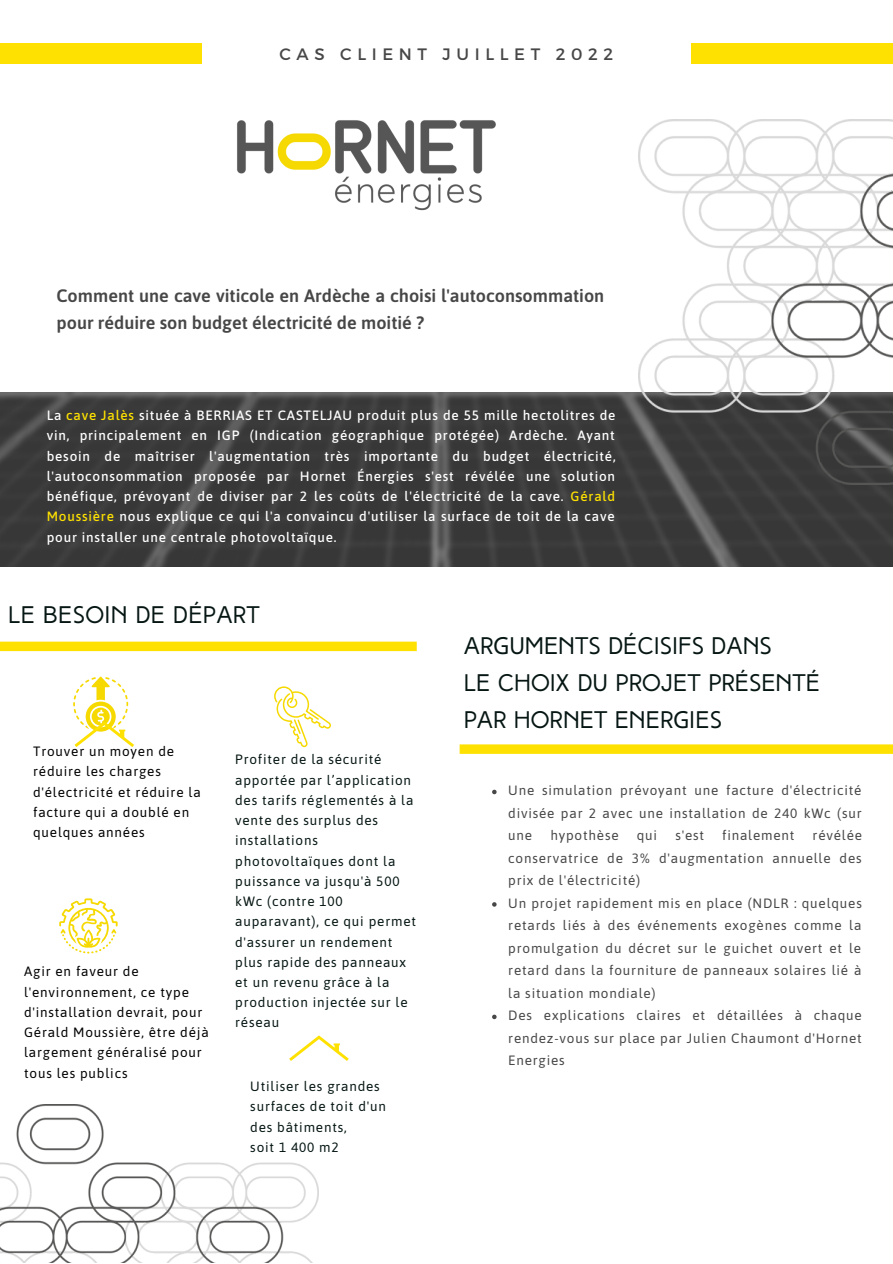
<style>
.page{position:relative;width:893px;height:1264px;background:#fff}
.page>*{position:absolute;margin:0;border:0;box-sizing:border-box;transform-origin:0 0}
.t1{font:24px/37px "High Tide Sans";color:#051613}
.t2{font:600 18px/27px "Asap";color:#474747}
.t3{font:16.5px "Montserrat";letter-spacing:.34em;color:#474747}
.t4{font:13.5px/22.5px "Asap";letter-spacing:.06em;color:#474747;text-align:justify}
.t5{font:500 13.5px/20.2px "Asap";letter-spacing:.06em;color:#fff;text-align:justify}
.t6{font:13.5px/20.2px "Asap";letter-spacing:.06em;color:#051613}
.t7{font:13.5px/20.2px "Asap";letter-spacing:.06em;color:#000}
.s1{color:#fee100}
</style>
<div class="page">
<div style="left:0;top:43px;width:201px;height:20px;background:#fee100"></div>
<div style="left:690px;top:43px;width:202px;height:20px;background:#fee100"></div>
<img style="left:0;top:392px;width:892px;height:174px">
<svg style="left:492px;top:789px;width:4px;height:5px"></svg>
<svg style="left:492px;top:902px;width:4px;height:4px"></svg>
<svg style="left:492px;top:1014px;width:4px;height:5px"></svg>
<svg style="left:0;top:641px;width:416px;height:10px;background:#fee20f"></svg>
<svg style="left:459px;top:744px;width:433px;height:10px;background:#fee20d"></svg>
<img style="left:237px;top:120px;width:259px;height:91px">
<img style="left:638px;top:120px;width:254px;height:364px">
<img style="left:0;top:1104px;width:318px;height:158px">
<svg style="left:59px;top:898px;width:59px;height:55px"></svg>
<svg style="left:73px;top:676px;width:61px;height:71px"></svg>
<svg style="left:289px;top:1035px;width:60px;height:25px"></svg>
<svg style="left:274px;top:686px;width:57px;height:61px"></svg>
<p class="t3" style="left:279px;top:44px;width:335px">CAS CLIENT JUILLET 2022</p>
<h2 class="t2" style="left:56px;top:282px;width:549px">Comment une cave viticole en Ardèche a choisi l'autoconsommation pour réduire son budget électricité de moitié ?</h2>
<p class="t5" style="left:47px;top:405px;width:570px">La <span class="s1">cave Jalès</span> située à BERRIAS ET CASTELJAU produit plus de 55 mille hectolitres de vin, principalement en IGP (Indication géographique protégée) Ardèche. Ayant besoin de maîtriser l'augmentation très importante du budget électricité, l'autoconsommation proposée par Hornet Énergies s'est révélée une solution bénéfique, prévoyant de diviser par 2 les coûts de l'électricité de la cave. <span class="s1">Gérald Moussière</span> nous explique ce qui l'a convaincu d'utiliser la surface de toit de la cave pour installer une centrale photovoltaïque.</p>
<h1 class="t1" style="left:8px;top:598px;width:253px">LE BESOIN DE DÉPART</h1>
<p class="t7" style="left:33px;top:741px;width:169px">Trouver un moyen de réduire les charges d'électricité et réduire la facture qui a doublé en quelques années</p>
<p class="t7" style="left:24px;top:961px;width:186px">Agir en faveur de l'environnement, ce type d'installation devrait, pour<br>Gérald Moussière, être déjà largement généralisé pour tous les publics</p>
<p class="t6" style="left:235px;top:749px;width:182px">Profiter de la sécurité apportée par l’application des tarifs réglementés à la vente des surplus des installations photovoltaïques dont la puissance va jusqu'à 500 kWc (contre 100 auparavant), ce qui permet d'assurer un rendement plus rapide des panneaux et un revenu grâce à la production injectée sur le réseau</p>
<p class="t6" style="left:250px;top:1076px;width:137px">Utiliser les grandes surfaces de toit d'un des bâtiments,<br>soit 1 400 m2</p>
<h1 class="t1" style="left:464px;top:629px;width:357px">ARGUMENTS DÉCISIFS DANS<br>LE CHOIX DU PROJET PRÉSENTÉ<br>PAR HORNET ENERGIES</h1>
<p class="t4" style="left:508px;top:779px;width:355px">Une simulation prévoyant une facture d'électricité divisée par 2 avec une installation de 240 kWc (sur une</p>
<p class="t4" style="left:550px;top:824px;width:70px">hypothèse</p>
<p class="t4" style="left:636px;top:824px;width:22px">qui</p>
<p class="t4" style="left:675px;top:824px;width:30px">s'est</p>
<p class="t4" style="left:722px;top:824px;width:74px">finalement</p>
<p class="t4" style="left:508px;top:824px;width:355px;text-align:left;text-indent:304px">révélée conservatrice de 3% d'augmentation annuelle des prix de l'électricité)<br>Un projet rapidement mis en place (NDLR : quelques retards liés à des événements exogènes comme la promulgation du décret sur le guichet ouvert et le retard dans la fourniture de panneaux solaires lié à la situation mondiale)<br>Des explications claires et détaillées à chaque rendez-vous sur place par Julien Chaumont d'Hornet Energies</p>
</div>
